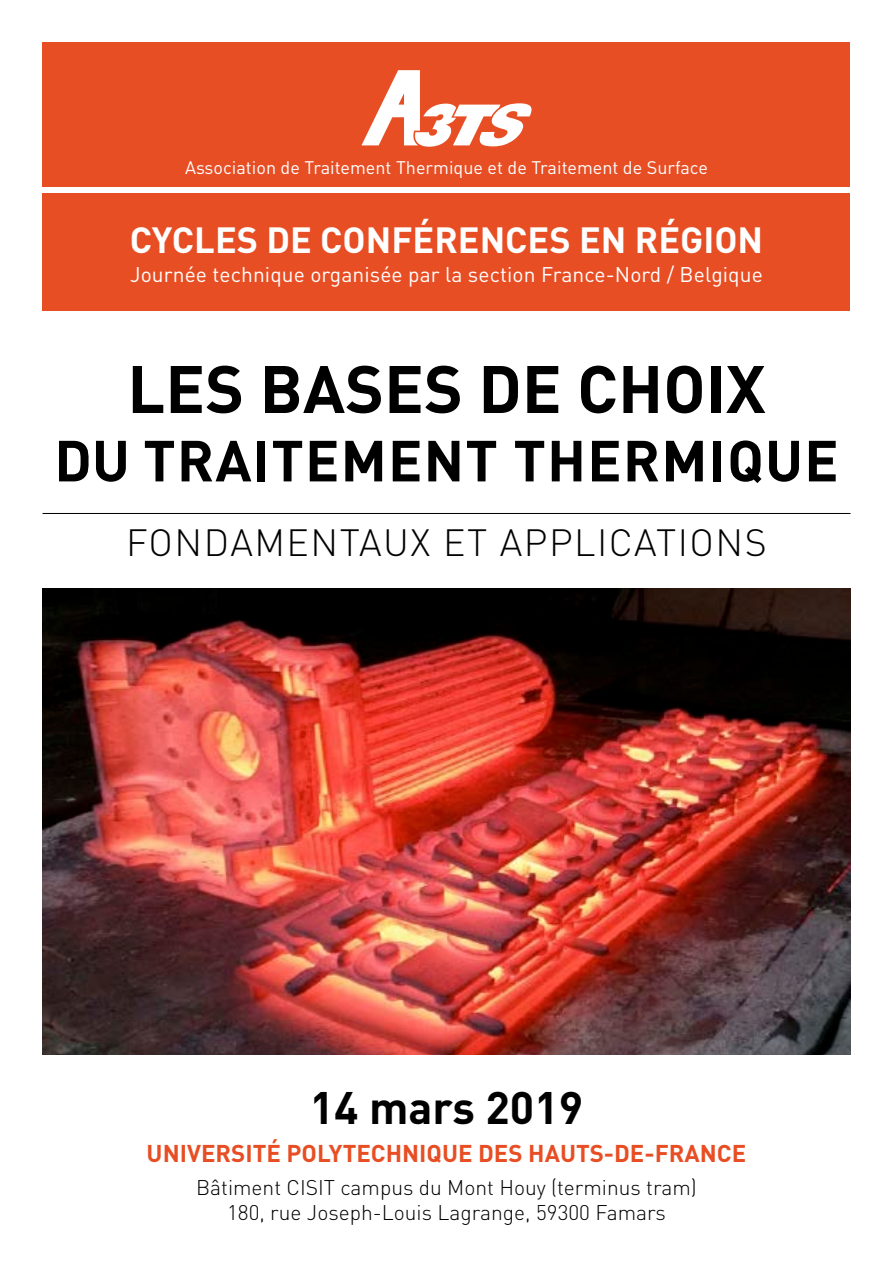
<style>
.page{position:relative;width:893px;height:1263px;background:#fff}
.page>*{position:absolute;margin:0;border:0;box-sizing:border-box;transform-origin:0 0}
.t1{font:700 66px "DIN";color:#000}
.t2{font:700 57px "DIN";letter-spacing:.02em;color:#000}
.t3{font:700 45px "DIN";color:#000}
.t4{font:300 37.5px "DIN";letter-spacing:.04em;color:#000}
.t5{font:700 36px "DIN";color:#fff}
.t6{font:700 24px "DIN";color:#e84e24}
.t7{font:300 21px/25.2px "DIN";color:#000;text-align:center}
.t8{font:21px "DIN";letter-spacing:.005em;color:#fff}
.t9{font:18px "DIN";color:#fff}
</style>
<div class="page">
<div style="left:43px;top:43px;width:807px;height:144px;background:#e84e24"></div>
<div style="left:43px;top:194px;width:807px;height:117px;background:#e84e24"></div>
<svg style="left:361px;top:70px;width:171px;height:77px"></svg>
<hr style="left:43px;top:513px;width:807px;height:1px;background:#000">
<img style="left:43px;top:588px;width:807px;height:466px">
<p class="t9" style="left:185px;top:156px;width:524px">Association de Traitement Thermique et de Traitement de Surface</p>
<h3 class="t5" style="left:130px;top:216px;width:635px">CYCLES DE CONFÉRENCES EN RÉGION</h3>
<p class="t8" style="left:130px;top:261px;width:634px">Journée technique organisée par la section France-Nord / Belgique</p>
<h1 class="t1" style="left:127px;top:346px;width:640px">LES BASES DE CHOIX</h1>
<h2 class="t2" style="left:54px;top:423px;width:786px">DU TRAITEMENT THERMIQUE</h2>
<h3 class="t4" style="left:126px;top:520px;width:642px">FONDAMENTAUX ET APPLICATIONS</h3>
<h3 class="t3" style="left:310px;top:1078px;width:275px">14 mars 2019</h3>
<p class="t6" style="left:147px;top:1137px;width:601px">UNIVERSITÉ POLYTECHNIQUE DES HAUTS-DE-FRANCE</p>
<p class="t7" style="left:196px;top:1175px;width:502px">Bâtiment CISIT campus du Mont Houy (terminus tram)<br>180, rue Joseph-Louis Lagrange, 59300 Famars</p>
</div>
